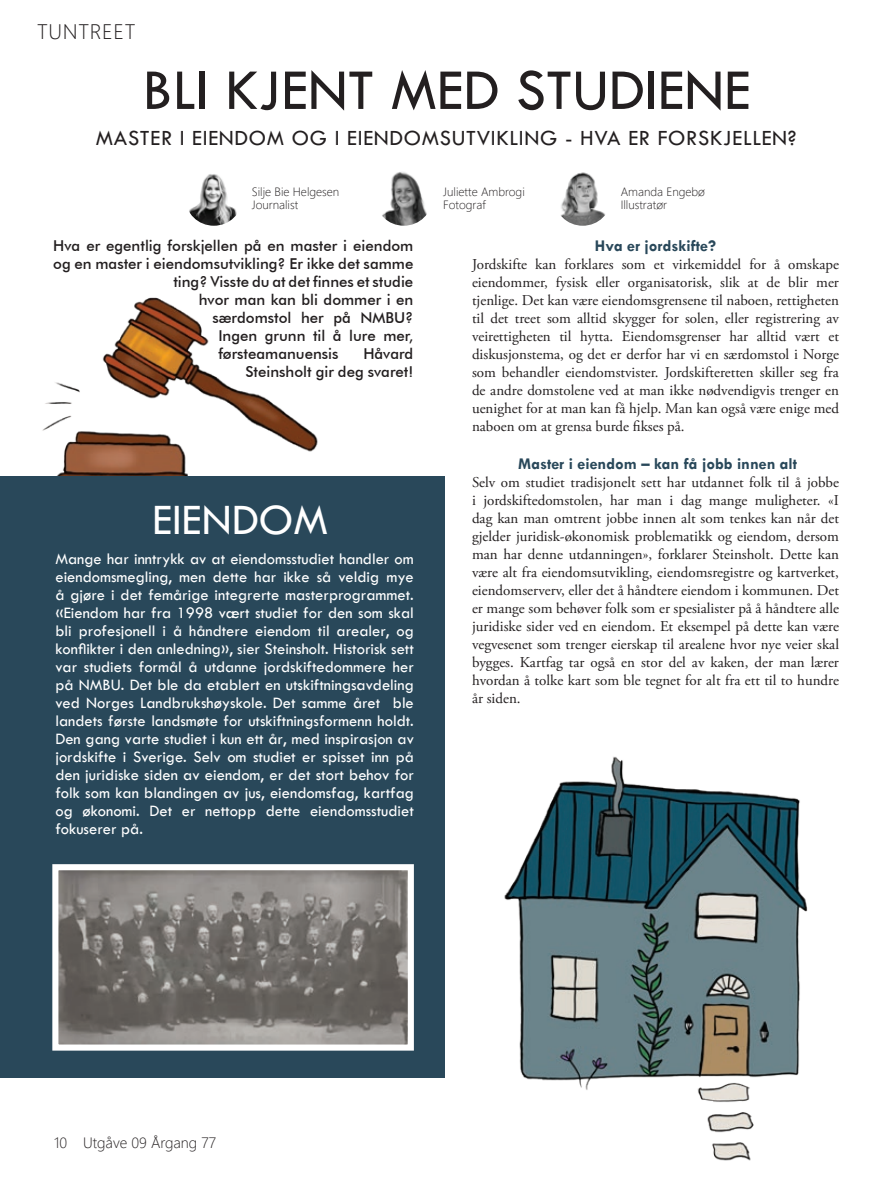
<style>
.page{position:relative;width:893px;height:1191px;background:#fff}
.page>*{position:absolute;margin:0;border:0;box-sizing:border-box;transform-origin:0 0}
.t1{font:60px "Tw Cen";color:#231f20}
.t2{font:45px "Tw Cen";color:#fff}
.t3{font:22.5px "Tw Cen";letter-spacing:.03em;color:#231f20}
.t4{font:300 21px "Segoe UI";letter-spacing:.035em;color:#231f20}
.t5{font:16.5px/18px "Tw Cen";color:#fff;text-align:justify}
.t6{font:700 16.5px "Tw Cen";color:#29485a}
.t7{font:15px/18px "Adobe Garamond Pro";color:#231f20;text-align:justify}
.t8{font:500 15px/18px "Futura BT";color:#231f20;text-align:right}
.t9{font:300 15px "Segoe UI";color:#231f20}
.t10{font:300 12px/13.5px "Segoe UI";color:#231f20}
</style>
<div class="page">
<img style="left:382px;top:172px;width:45px;height:54px">
<img style="left:560px;top:172px;width:46px;height:54px">
<img style="left:189px;top:174px;width:48px;height:52px">
<img style="left:504px;top:756px;width:304px;height:405px">
<img style="left:42px;top:297px;width:276px;height:179px">
<div style="left:0;top:476px;width:444px;height:602px;background:#29485a"></div>
<img style="left:59px;top:871px;width:348px;height:172px">
<div style="left:52px;top:864px;width:362px;height:186px;border:6px solid #fff"></div>
<h3 class="t4" style="left:37px;top:11px;width:100px">TUNTREET</h3>
<h1 class="t1" style="left:142px;top:54px;width:609px">BLI KJENT MED STUDIENE</h1>
<h3 class="t3" style="left:96px;top:125px;width:702px">MASTER I EIENDOM OG I EIENDOMSUTVIKLING - HVA ER FORSKJELLEN?</h3>
<p class="t10" style="left:252px;top:183px;width:89px">Silje Bie Helgesen<br>Journalist</p>
<p class="t8" style="left:53px;top:237px;width:362px">Hva er egentlig forskjellen på en master i eiendom</p>
<p class="t8" style="left:53px;top:255px;width:362px">og en master i eiendomsutvikling? Er ikke det samme</p>
<p class="t8" style="left:173px;top:273px;width:241px">ting? Visste du at det finnes et studie</p>
<p class="t8" style="left:199px;top:291px;width:216px">hvor man kan bli dommer i en</p>
<p class="t8" style="left:212px;top:309px;width:203px">særdomstol her på NMBU?</p>
<p class="t8" style="left:218px;top:327px;width:197px">Ingen grunn til å lure mer,</p>
<p class="t8" style="left:218px;top:345px;width:122px">førsteamanuensis</p>
<p class="t8" style="left:245px;top:345px;width:170px">Håvard<br>Steinsholt gir deg svaret!</p>
<h2 class="t2" style="left:152px;top:492px;width:177px">EIENDOM</h2>
<p class="t5" style="left:55px;top:550px;width:360px">Mange har inntrykk av at eiendomsstudiet handler om eiendomsmegling, men dette har ikke så veldig mye å gjøre i det femårige integrerte masterprogrammet. «Eiendom har fra 1998 vært studiet for den som skal bli profesjonell i å håndtere eiendom til arealer, og konflikter i den anledning», sier Steinsholt. Historisk sett var studiets formål å utdanne jordskiftedommere her på NMBU. Det ble da etablert en utskiftningsavdeling ved Norges Landbrukshøyskole. Det samme året ble landets første landsmøte for utskiftningsformenn holdt.<br>Den gang varte studiet i kun ett år, med inspirasjon av jordskifte i Sverige. Selv om studiet er spisset inn på den juridiske siden av eiendom, er det stort behov for folk som kan blandingen av jus, eiendomsfag, kartfag og økonomi. Det er nettopp dette eiendomsstudiet fokuserer på.</p>
<p class="t10" style="left:443px;top:183px;width:83px">Juliette Ambrogi<br>Fotograf</p>
<p class="t10" style="left:621px;top:183px;width:86px">Amanda Engebø<br>Illustratør</p>
<p class="t6" style="left:595px;top:236px;width:123px">Hva er jordskifte?</p>
<p class="t7" style="left:472px;top:256px;width:369px">Jordskifte kan forklares som et virkemiddel for å omskape eiendommer, fysisk eller organisatorisk, slik at de blir mer tjenlige. Det kan være eiendomsgrensene til naboen, rettigheten til det treet som alltid skygger for solen, eller registrering av veirettigheten til hytta. Eiendomsgrenser har alltid vært et diskusjonstema, og det er derfor har vi en særdomstol i Norge som behandler eiendomstvister. Jordskifteretten skiller seg fra de andre domstolene ved at man ikke nødvendigvis trenger en uenighet for at man kan få hjelp. Man kan også være enige med naboen om at grensa burde fikses på.</p>
<p class="t6" style="left:518px;top:454px;width:280px">Master i eiendom – kan få jobb innen alt</p>
<p class="t7" style="left:472px;top:474px;width:368px">Selv om studiet tradisjonelt sett har utdannet folk til å jobbe i jordskiftedomstolen, har man i dag mange muligheter. «I dag kan man omtrent jobbe innen alt som tenkes kan når det gjelder juridisk-økonomisk problematikk og eiendom, dersom man har denne utdanningen», forklarer Steinsholt. Dette kan være alt fra eiendomsutvikling, eiendomsregistre og kartverket, eiendomserverv, eller det å håndtere eiendom i kommunen. Det er mange som behøver folk som er spesialister på å håndtere alle juridiske sider ved en eiendom. Et eksempel på dette kan være vegvesenet som trenger eierskap til arealene hvor nye veier skal bygges. Kartfag tar også en stor del av kaken, der man lærer hvordan å tolke kart som ble tegnet for alt fra ett til to hundre år siden.</p>
<p class="t9" style="left:54px;top:1128px;width:164px">10 Utgåve 09 Årgang 77</p>
</div>
